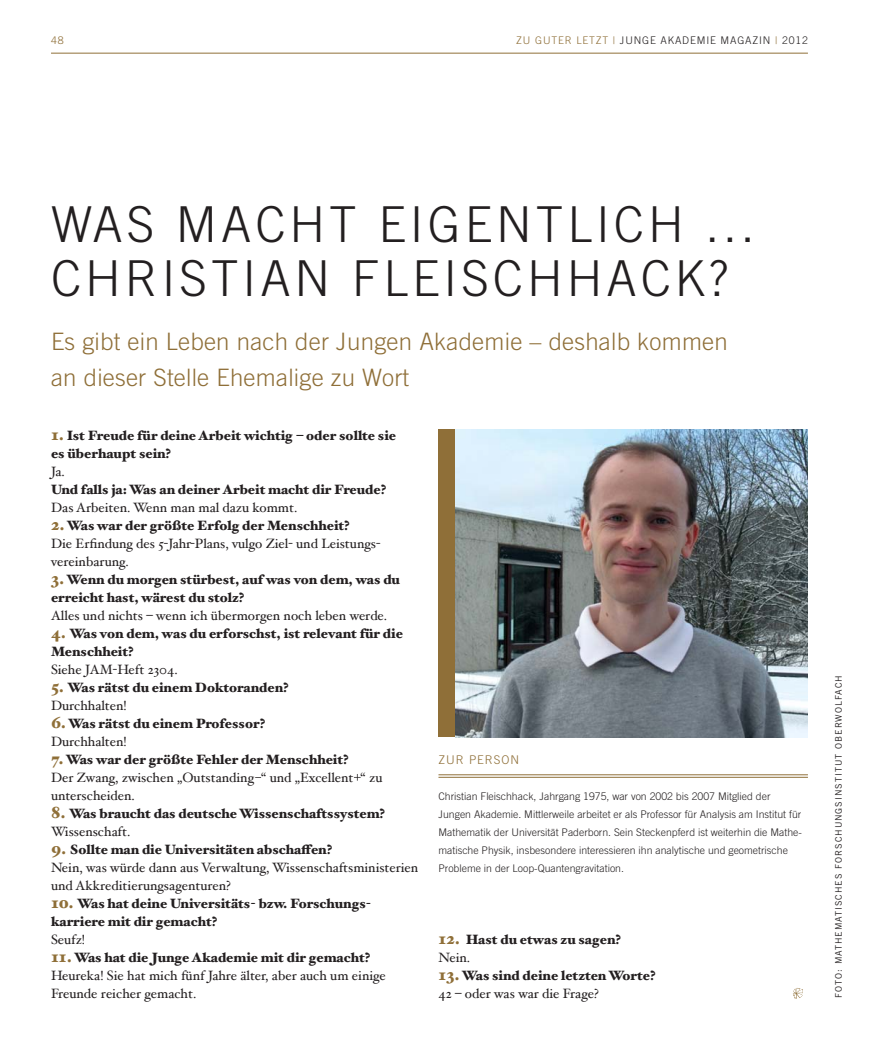
<style>
.page{position:relative;width:893px;height:1063px;background:#fff}
.page>*{position:absolute;margin:0;border:0;box-sizing:border-box;transform-origin:0 0}
.t1{font:300 49.5px/54px "Trade Gothic";letter-spacing:.08em;color:#231f20}
.t2{font:300 24px/36px "Trade Gothic";letter-spacing:.01em;color:#8f6f38}
.t3{font:900 13.5px/18px "Hoefler Text";color:#231f20}
.t4{font:13.5px/18px "Hoefler Text";color:#231f20}
.t5{font:300 12px "Trade Gothic";letter-spacing:.08em;color:#8f6f38}
.t6{font:300 10.5px/18px "Trade Gothic";color:#231f20}
.t7{font:300 10.5px "Trade Gothic";letter-spacing:.08em;color:#231f20}
.t8{font:300 10.5px "Trade Gothic";color:#8f6f38}
.t9{font:9px "Trade Gothic";letter-spacing:.11em;color:#231f20}
.s1{color:#8f6f38}
.s2{font-size:16.5px;color:#8f6f38}
.s3{font-weight:400}
.s4{font-weight:900;font-size:16.5px;color:#8f6f38}
.s5{font-weight:900}
</style>
<div class="page">
<hr style="left:51px;top:53px;width:757px;height:1px;background:#8f6f38">
<svg style="left:354px;top:774px;width:7px;height:7px"></svg>
<svg style="left:793px;top:988px;width:10px;height:11px"></svg>
<div style="left:438px;top:429px;width:370px;height:308px;background:#8f6f38"></div>
<img style="left:455px;top:429px;width:353px;height:308px">
<hr style="left:438px;top:777px;width:370px;height:1px;background:#8f6f38">
<hr style="left:438px;top:775px;width:370px;height:1px;background:#8f6f38">
<p class="t8" style="left:51px;top:36px;width:14px">48</p>
<p class="t7" style="left:516px;top:36px;width:293px"><span class="s1">ZU GUTER LETZT |</span> JUNGE AKADEMIE MAGAZIN <span class="s1">|</span> 2012</p>
<h1 class="t1" style="left:51px;top:201px;width:705px">WAS MACHT EIGENTLICH ...<br>CHRISTIAN FLEISCHHACK?</h1>
<h2 class="t2" style="left:51px;top:325px;width:678px">Es gibt ein Leben nach der Jungen Akademie – deshalb kommen an dieser Stelle Ehemalige zu Wort</h2>
<p class="t3" style="left:51px;top:428px;width:346px"><span class="s2">1.</span> Ist Freude für deine Arbeit wichtig – oder sollte sie es überhaupt sein?</p>
<p class="t4" style="left:51px;top:464px;width:15px">Ja.</p>
<p class="t3" style="left:51px;top:482px;width:337px">Und falls ja: Was an deiner Arbeit macht dir Freude?</p>
<p class="t4" style="left:51px;top:500px;width:248px">Das Arbeiten. Wenn man mal dazu kommt.</p>
<p class="t3" style="left:51px;top:518px;width:351px"><span class="s2">2.</span> Was war der größte Erfolg der Menschheit?<br><span class="s3">Die Erfindung des 5-Jahr-Plans, vulgo Ziel- und Leistungs&shy;vereinbarung.<br></span><span class="s2">3.</span>Wenn du morgen stürbest, auf was von dem, was du erreicht hast, wärest du stolz?</p>
<p class="t4" style="left:51px;top:608px;width:338px">Alles und nichts – wenn ich übermorgen noch leben werde.</p>
<p class="t3" style="left:51px;top:626px;width:353px"><span class="s2">4.</span> Was von dem, was du erforschst, ist relevant für die<br>Menschheit?</p>
<p class="t4" style="left:51px;top:662px;width:128px">Siehe JAM-Heft 2304.</p>
<p class="t3" style="left:51px;top:680px;width:239px"><span class="s2">5.</span> Was rätst du einem Doktoranden?<br><span class="s3">Durchhalten!</span></p>
<p class="t3" style="left:51px;top:716px;width:216px"><span class="s2">6.</span> Was rätst du einem Professor?<br><span class="s3">Durchhalten!</span></p>
<p class="t4" style="left:51px;top:752px;width:333px"><span class="s4">7.</span> <span class="s5">Was war der größte Fehler der Menschheit?<br></span>Der Zwang, zwischen „Outstanding “ und „Excellent “ zu unterscheiden.</p>
<p class="t3" style="left:51px;top:806px;width:336px"><span class="s2">8.</span> Was braucht das deutsche Wissenschaftssystem?<br><span class="s3">Wissenschaft.</span></p>
<p class="t4" style="left:51px;top:842px;width:369px"><span class="s4">9.</span> <span class="s5">Sollte man die Universitäten abschaffen?<br></span>Nein, was würde dann aus Verwaltung, Wissenschaftsministerien und Akkreditierungsagenturen?</p>
<p class="t3" style="left:51px;top:896px;width:322px"><span class="s2">10.</span> Was hat deine Universitäts- bzw. Forschungs&shy;karriere mit dir gemacht?</p>
<p class="t4" style="left:51px;top:932px;width:36px">Seufz!</p>
<p class="t4" style="left:51px;top:950px;width:336px"><span class="s4">11.</span> <span class="s5">Was hat die Junge Akademie mit dir gemacht?<br></span>Heureka! Sie hat mich fünf Jahre älter, aber auch um einige<br>Freunde reicher gemacht.</p>
<p class="t5" style="left:438px;top:755px;width:82px">ZUR PERSON</p>
<p class="t6" style="left:438px;top:788px;width:365px">Christian Fleischhack, Jahrgang 1975, war von 2002 bis 2007 Mitglied der Jungen Akademie. Mittlerweile arbeitet er als Professor für Analysis am Institut für Mathematik der Universität Paderborn. Sein Steckenpferd ist weiterhin die Mathe&shy;matische Physik, insbesondere interessieren ihn analytische und geometrische Probleme in der Loop-Quantengravitation.</p>
<p class="t3" style="left:438px;top:932px;width:184px"><span class="s2">12.</span> Hast du etwas zu sagen?<br><span class="s3">Nein.</span></p>
<p class="t3" style="left:438px;top:968px;width:218px"><span class="s2">13.</span> Was sind deine letzten Worte?<br><span class="s3">42 – oder was war die Frage?</span></p>
<p class="t9" style="left:835px;top:998px;width:324px;rotate:-90deg">FOTO: MATHEMATISCHES FORSCHUNGSINSTITUT OBERWOLFACH</p>
</div>
